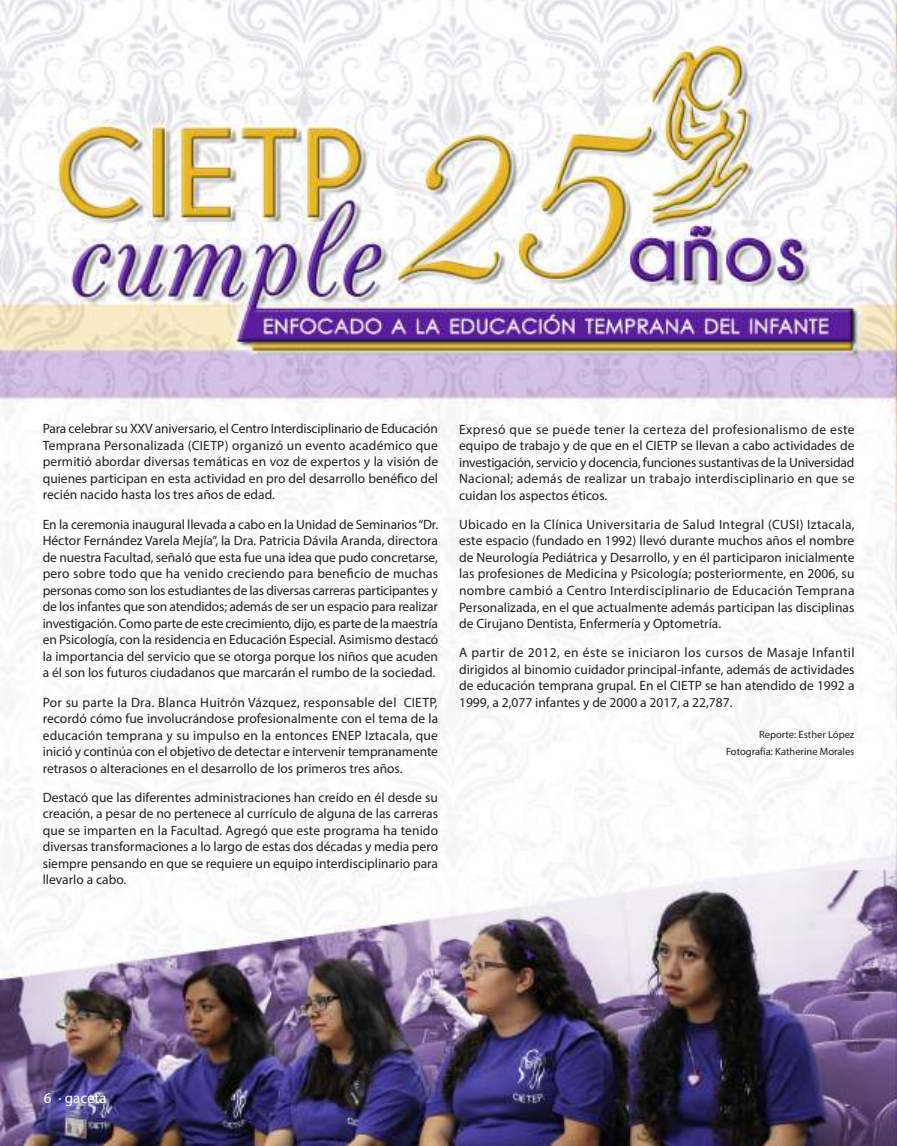
<style>
.page{position:relative;width:897px;height:1146px;background:#fff}
.page>*{position:absolute;margin:0;border:0;box-sizing:border-box;transform-origin:0 0}
.t1{font:15px "Myriad Pro";color:#fff}
.t2{font:13.5px/16.5px "Myriad Pro";color:#241f1f;text-align:justify}
.t3{font:10.5px/16.5px "Myriad Pro";color:#241f1f;text-align:right}
</style>
<div class="page">
<img style="left:0;top:0;width:897px;height:1145px">
<p class="t2" style="left:43px;top:420px;width:397px">Para celebrar su XXV aniversario, el Centro Interdisciplinario de Educación Temprana Personalizada (CIETP) organizó un evento académico que permitió abordar diversas temáticas en voz de expertos y la visión de quienes participan en esta actividad en pro del desarrollo benéfico del recién nacido hasta los tres años de edad.</p>
<p class="t2" style="left:43px;top:515px;width:397px">En la ceremonia inaugural llevada a cabo en la Unidad de Seminarios “Dr.<br>Héctor Fernández Varela Mejía”, la Dra. Patricia Dávila Aranda, directora de nuestra Facultad, señaló que esta fue una idea que pudo concretarse, pero sobre todo que ha venido creciendo para beneficio de muchas personas como son los estudiantes de las diversas carreras participantes y de los infantes que son atendidos; además de ser un espacio para realizar investigación. Como parte de este crecimiento, dijo, es parte de la maestría en Psicología, con la residencia en Educación Especial. Asimismo destacó la importancia del servicio que se otorga porque los niños que acuden a él son los futuros ciudadanos que marcarán el rumbo de la sociedad.</p>
<p class="t2" style="left:43px;top:693px;width:397px">Por su parte la Dra. Blanca Huitrón Vázquez, responsable del CIETP, recordó cómo fue involucrándose profesionalmente con el tema de la educación temprana y su impulso en la entonces ENEP Iztacala, que inició y continúa con el objetivo de detectar e intervenir tempranamente retrasos o alteraciones en el desarrollo de los primeros tres años.</p>
<p class="t2" style="left:43px;top:788px;width:397px">Destacó que las diferentes administraciones han creído en él desde su creación, a pesar de no pertenece al currículo de alguna de las carreras que se imparten en la Facultad. Agregó que este programa ha tenido diversas transformaciones a lo largo de estas dos décadas y media pero siempre pensando en que se requiere un equipo interdisciplinario para llevarlo a cabo.</p>
<p class="t2" style="left:459px;top:420px;width:397px">Expresó que se puede tener la certeza del profesionalismo de este equipo de trabajo y de que en el CIETP se llevan a cabo actividades de investigación, servicio y docencia, funciones sustantivas de la Universidad Nacional; además de realizar un trabajo interdisciplinario en que se cuidan los aspectos éticos.</p>
<p class="t2" style="left:459px;top:516px;width:397px">Ubicado en la Clínica Universitaria de Salud Integral (CUSI) Iztacala, este espacio (fundado en 1992) llevó durante muchos años el nombre de Neurología Pediátrica y Desarrollo, y en él participaron inicialmente las profesiones de Medicina y Psicología; posteriormente, en 2006, su nombre cambió a Centro Interdisciplinario de Educación Temprana Personalizada, en el que actualmente además participan las disciplinas de Cirujano Dentista, Enfermería y Optometría.</p>
<p class="t2" style="left:459px;top:644px;width:397px">A partir de 2012, en éste se iniciaron los cursos de Masaje Infantil dirigidos al binomio cuidador principal-infante, además de actividades de educación temprana grupal. En el CIETP se han atendido de 1992 a 1999, a 2,077 infantes y de 2000 a 2017, a 22,787.</p>
<p class="t3" style="left:726px;top:726px;width:130px">Reporte: Esther López<br>Fotografía: Katherine Morales</p>
<p class="t1" style="left:44px;top:1089px;width:64px">6 · gaceta</p>
</div>
